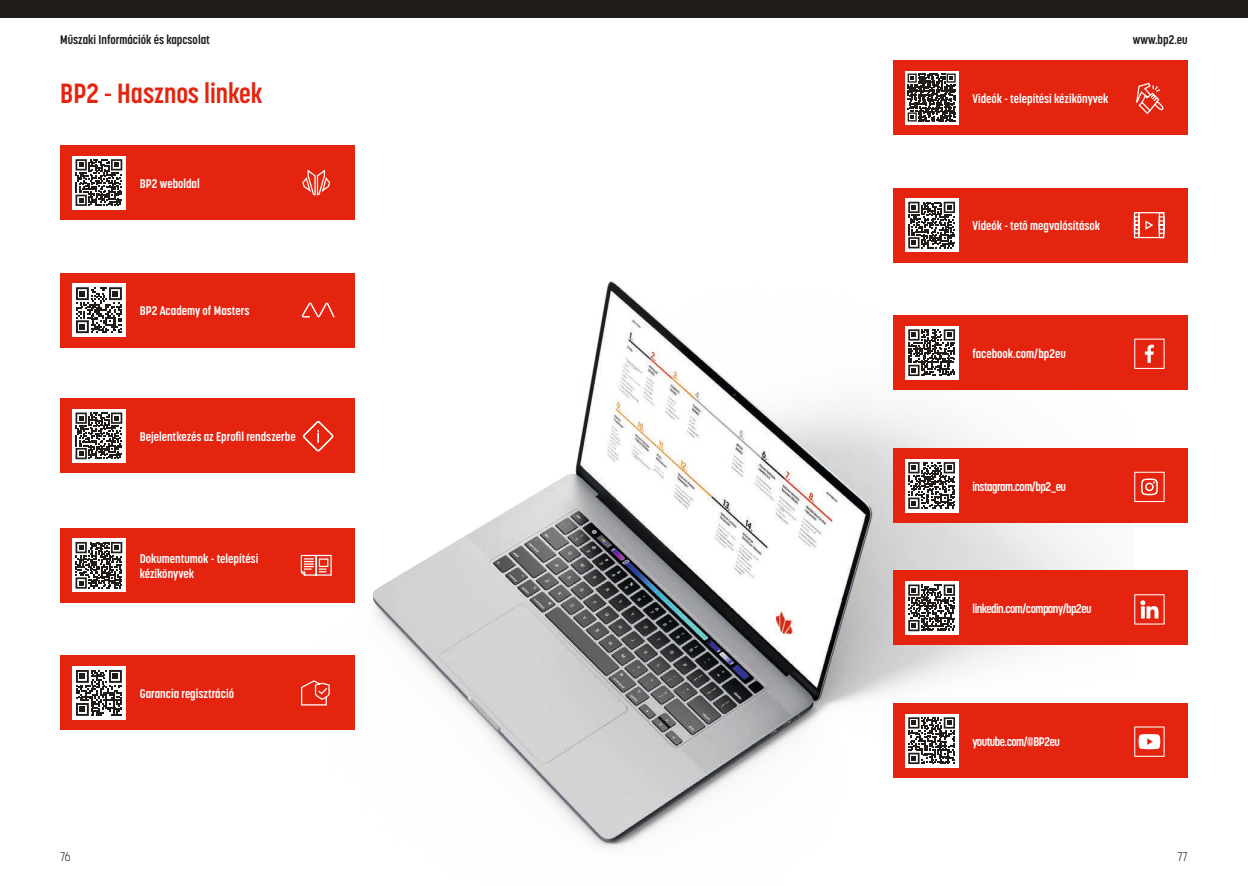
<style>
.page{position:relative;width:1248px;height:886px;background:#fff}
.page>*{position:absolute;margin:0;border:0;box-sizing:border-box;transform-origin:0 0}
.TYTUŁ{font:700 27.5px "Korolev Condensed";color:#e52410}
._8_pt_hyper_Tekst{font:700 12.5px/15px "Korolev Condensed";color:#fff}
._8_pt_hyper_Tekst-2{font:700 12.5px "Korolev Condensed";letter-spacing:-.04em;color:#fff}
.t1{font:700 12.5px "Korolev Condensed";color:#1f1c19}
.t2{font:300 12.5px "Korolev Condensed";color:#1f1c19}
</style>
<div class="page">
<div style="left:0;top:0;width:1247px;height:18px;background:#1f1c19"></div>
<img style="left:72px;top:262px;width:1061px;height:586px">
<div style="left:60px;top:145px;width:295px;height:75px;background:#e52410"></div>
<svg style="left:302px;top:170px;width:28px;height:26px"></svg>
<div style="left:60px;top:273px;width:295px;height:74px;background:#e52410"></div>
<svg style="left:302px;top:303px;width:32px;height:14px"></svg>
<div style="left:60px;top:399px;width:295px;height:74px;background:#e52410"></div>
<svg style="left:303px;top:421px;width:30px;height:30px"></svg>
<div style="left:60px;top:656px;width:295px;height:74px;background:#e52410"></div>
<svg style="left:301px;top:680px;width:29px;height:26px"></svg>
<div style="left:60px;top:528px;width:295px;height:75px;background:#e52410"></div>
<svg style="left:300px;top:554px;width:32px;height:22px"></svg>
<div style="left:72px;top:156px;width:53px;height:53px;background:#fff"></div>
<svg style="left:76px;top:159px;width:46px;height:47px"></svg>
<div style="left:72px;top:284px;width:53px;height:53px;background:#fff"></div>
<svg style="left:76px;top:287px;width:46px;height:46px"></svg>
<div style="left:72px;top:409px;width:53px;height:53px;background:#fff"></div>
<svg style="left:76px;top:412px;width:46px;height:47px"></svg>
<div style="left:72px;top:666px;width:53px;height:53px;background:#fff"></div>
<svg style="left:76px;top:670px;width:46px;height:46px"></svg>
<div style="left:72px;top:539px;width:53px;height:53px;background:#fff"></div>
<svg style="left:76px;top:542px;width:46px;height:47px"></svg>
<div style="left:892px;top:188px;width:295px;height:74px;background:#e52410"></div>
<svg style="left:1133px;top:212px;width:31px;height:27px"></svg>
<div style="left:892px;top:315px;width:295px;height:75px;background:#e52410"></div>
<div style="left:892px;top:570px;width:295px;height:75px;background:#e52410"></div>
<div style="left:892px;top:448px;width:295px;height:75px;background:#e52410"></div>
<div style="left:892px;top:703px;width:295px;height:75px;background:#e52410"></div>
<div style="left:892px;top:60px;width:295px;height:75px;background:#e52410"></div>
<svg style="left:1136px;top:82px;width:28px;height:32px"></svg>
<div style="left:905px;top:198px;width:53px;height:54px;background:#fff"></div>
<svg style="left:908px;top:202px;width:46px;height:46px"></svg>
<div style="left:905px;top:326px;width:53px;height:53px;background:#fff"></div>
<svg style="left:908px;top:329px;width:46px;height:47px"></svg>
<div style="left:905px;top:459px;width:53px;height:53px;background:#fff"></div>
<svg style="left:908px;top:462px;width:46px;height:47px"></svg>
<div style="left:905px;top:581px;width:53px;height:53px;background:#fff"></div>
<svg style="left:908px;top:584px;width:46px;height:47px"></svg>
<div style="left:905px;top:714px;width:53px;height:53px;background:#fff"></div>
<svg style="left:908px;top:717px;width:46px;height:47px"></svg>
<svg style="left:905px;top:71px;width:53px;height:53px"></svg>
<svg style="left:907px;top:74px;width:48px;height:48px;background:#5f5d5a"></svg>
<svg style="left:1134px;top:339px;width:30px;height:30px"></svg>
<svg style="left:1134px;top:594px;width:30px;height:30px"></svg>
<svg style="left:1134px;top:726px;width:30px;height:31px"></svg>
<svg style="left:1134px;top:472px;width:30px;height:30px"></svg>
<p class="t1" style="left:60px;top:32px;width:151px">Műszaki Információk és kapcsolat</p>
<p class="t1" style="left:1132px;top:32px;width:56px">www.bp2.eu</p>
<p class="TYTUŁ" style="left:60px;top:77px;width:204px">BP2 - Hasznos linkek</p>
<p class="_8_pt_hyper_Tekst" style="left:972px;top:91px;width:138px">Videók - telepítési kézikönyvek</p>
<p class="_8_pt_hyper_Tekst" style="left:140px;top:176px;width:62px">BP2 weboldal</p>
<p class="_8_pt_hyper_Tekst" style="left:140px;top:303px;width:111px">BP2 Academy of Masters</p>
<p class="_8_pt_hyper_Tekst" style="left:140px;top:429px;width:157px">Bejelentkezés az Eprofil rendszerbe</p>
<p class="_8_pt_hyper_Tekst" style="left:140px;top:551px;width:120px">Dokumentumok - telepítési kézikönyvek</p>
<p class="_8_pt_hyper_Tekst" style="left:140px;top:686px;width:96px">Garancia regisztráció</p>
<p class="_8_pt_hyper_Tekst" style="left:972px;top:218px;width:129px">Videók - tető megvalósítások</p>
<p class="_8_pt_hyper_Tekst" style="left:972px;top:346px;width:95px">facebook.com/bp2eu</p>
<p class="_8_pt_hyper_Tekst-2" style="left:972px;top:479px;width:95px">instagram.com/bp2_eu</p>
<p class="_8_pt_hyper_Tekst-2" style="left:972px;top:601px;width:121px">linkedin.com/company/bp2eu</p>
<p class="_8_pt_hyper_Tekst-2" style="left:972px;top:734px;width:89px">youtube.com/@BP2eu</p>
<p class="t2" style="left:60px;top:849px;width:12px">76</p>
<p class="t2" style="left:1177px;top:849px;width:12px">77</p>
</div>
